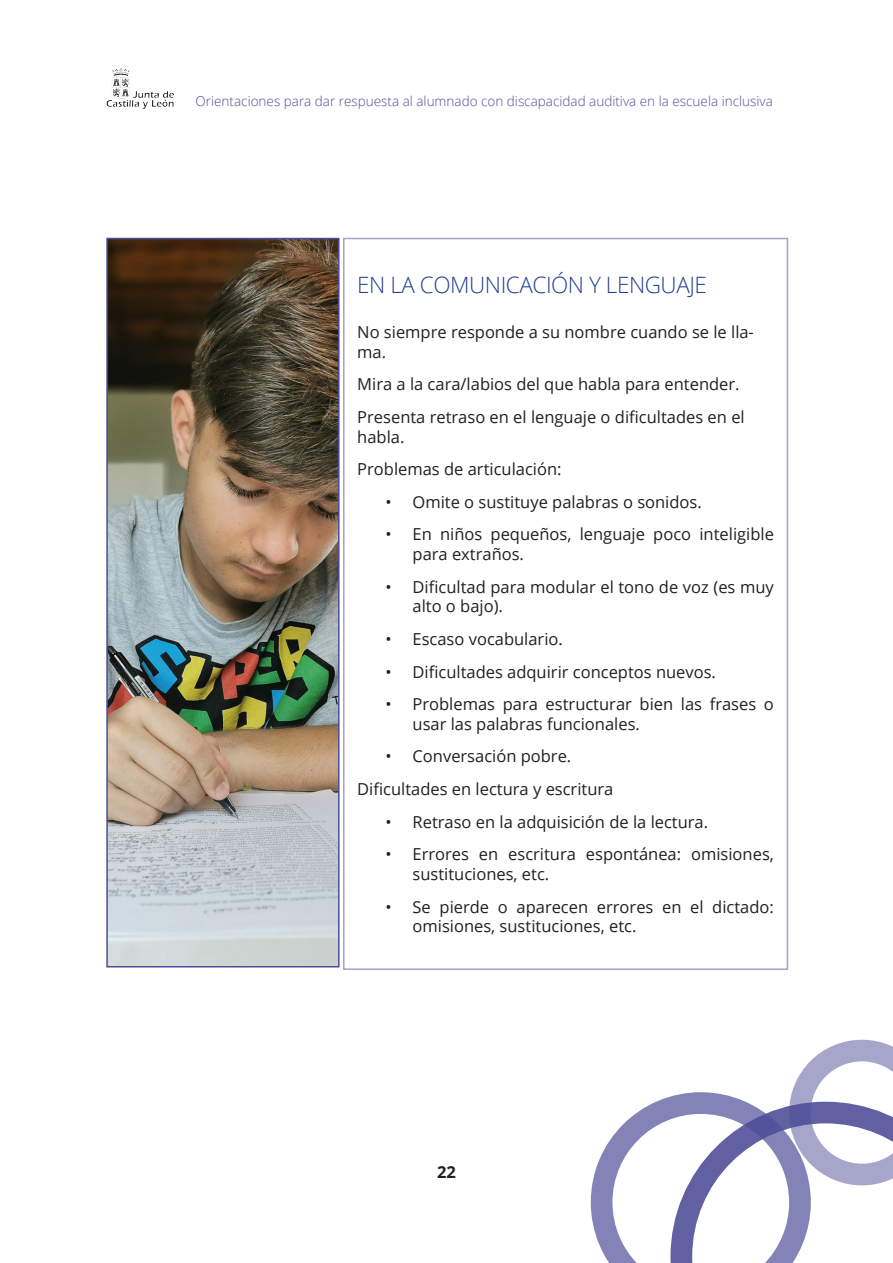
<style>
.page{position:relative;width:893px;height:1263px;background:#fff}
.page>*{position:absolute;margin:0;border:0;box-sizing:border-box;transform-origin:0 0}
.t1{font:300 22.5px "Open Sans";letter-spacing:-.02em;color:#253f8e}
.t2{font:16.5px/19.8px "Open Sans";color:#231f20}
.t3{font:700 16.5px "Open Sans";color:#231f20}
.t4{font:300 13.5px "Open Sans";color:#4d4e97}
</style>
<div class="page">
<img style="left:106px;top:68px;width:68px;height:41px">
<svg style="left:591px;top:1040px;width:302px;height:223px"></svg>
<img style="left:109px;top:241px;width:228px;height:723px">
<div style="left:106px;top:238px;width:234px;height:729px;border:2px solid #4d4e97"></div>
<div style="left:343px;top:238px;width:445px;height:732px;border:2px solid #a8a2c7"></div>
<p class="t4" style="left:196px;top:92px;width:579px">Orientaciones para dar respuesta al alumnado con discapacidad auditiva en la escuela inclusiva</p>
<p class="t1" style="left:357px;top:269px;width:351px">EN LA COMUNICACIÓN Y LENGUAJE</p>
<p class="t2" style="left:357px;top:322px;width:398px">No siempre responde a su nombre cuando se le lla&shy;ma.</p>
<p class="t2" style="left:357px;top:368px;width:389px;line-height:32.5px">Mira a la cara/labios del que habla para entender.<br>Presenta retraso en el lenguaje o dificultades en el</p>
<p class="t2" style="left:357px;top:420px;width:206px;line-height:32.5px">habla.<br>Problemas de articulación:</p>
<p class="t2" style="left:386px;top:491px;width:318px">• Omite o sustituye palabras o sonidos.</p>
<p class="t2" style="left:413px;top:524px;width:363px;text-indent:-27px">• En niños pequeños, lenguaje poco inteligible para extraños.</p>
<p class="t2" style="left:413px;top:576px;width:363px;text-indent:-27px">• Dificultad para modular el tono de voz (es muy alto o bajo).</p>
<p class="t2" style="left:386px;top:629px;width:179px">• Escaso vocabulario.</p>
<p class="t2" style="left:386px;top:661px;width:332px">• Dificultades adquirir conceptos nuevos.</p>
<p class="t2" style="left:413px;top:694px;width:363px;text-indent:-27px">• Problemas para estructurar bien las frases o usar las palabras funcionales.</p>
<p class="t2" style="left:357px;top:740px;width:258px;line-height:32.5px;text-indent:28px">• Conversación pobre.<br>Dificultades en lectura y escritura</p>
<p class="t2" style="left:386px;top:811px;width:324px">• Retraso en la adquisición de la lectura.</p>
<p class="t2" style="left:413px;top:844px;width:363px;text-indent:-27px">• Errores en escritura espontánea: omisiones, sustituciones, etc.</p>
<p class="t2" style="left:413px;top:896px;width:363px;text-indent:-27px">• Se pierde o aparecen errores en el dictado: omisiones, sustituciones, etc.</p>
<p class="t3" style="left:437px;top:1160px;width:20px">22</p>
</div>
